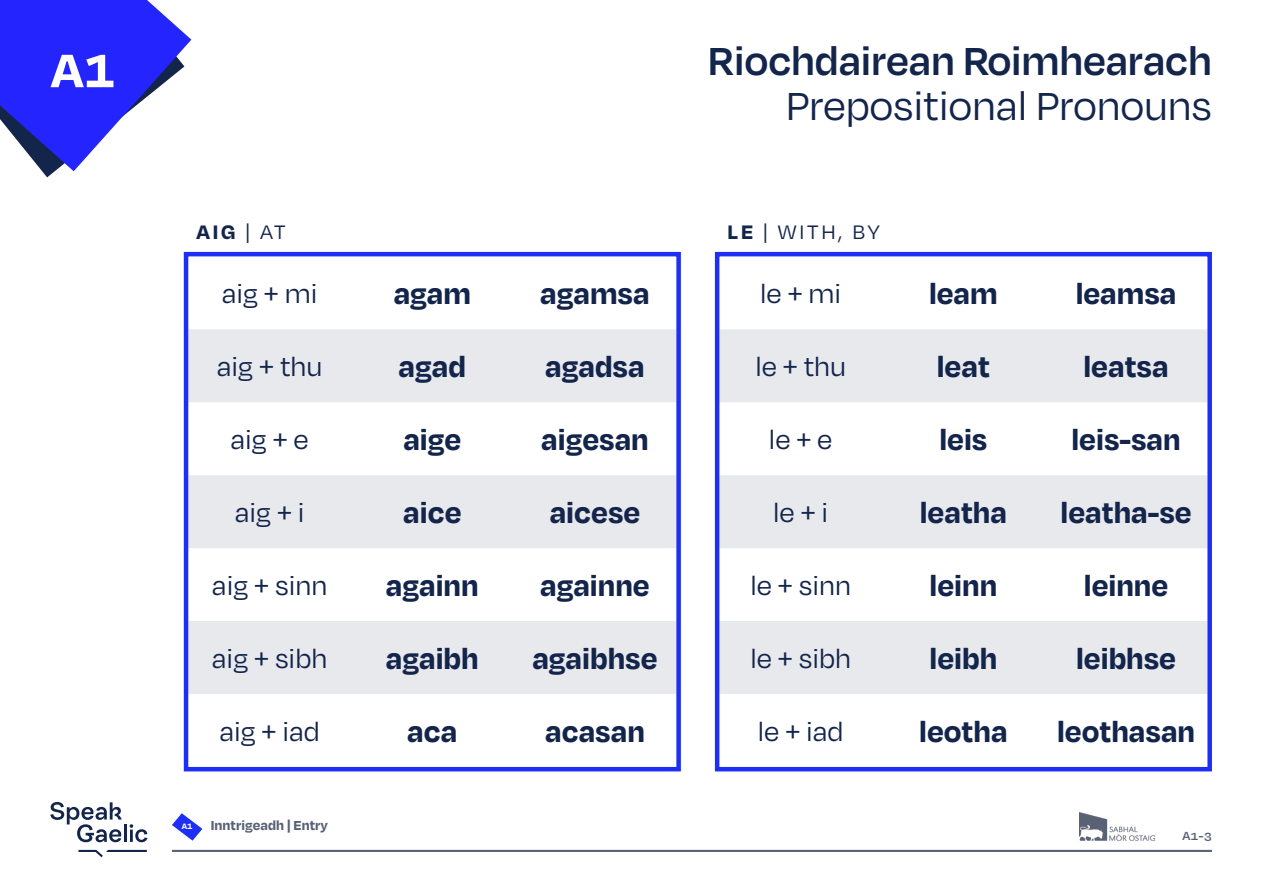
<style>
.page{position:relative;width:1263px;height:893px;background:#fff}
.page>*{position:absolute;margin:0;border:0;box-sizing:border-box;transform-origin:0 0}
.t1{font:700 54px "Degular";color:#fff}
.t2{font:600 45px "Degular";letter-spacing:-.005em;color:#14254c}
.t3{font:45px "Degular";letter-spacing:-.005em;color:#14254c}
.t4{font:700 33px "Degular";color:#14254c}
.t5{font:30px "Degular";color:#14254c}
.t6{font:22.5px "Degular";letter-spacing:.125em;color:#14254c}
.t7{font:700 22.5px "Degular";color:#14254c}
.t8{font:700 15px "Degular";letter-spacing:.005em;color:#596175}
.t9{font:600 13.5px "Degular";color:#596175}
.s1{font-weight:400}
.s2{font-weight:700}
.s3{font-size:9px;color:#fff}
</style>
<div class="page">
<hr style="left:124px;top:825px;width:3px;height:17px;background:#14254c">
<svg style="left:130px;top:824px;width:18px;height:18px"></svg>
<svg style="left:50px;top:802px;width:72px;height:40px"></svg>
<svg style="left:78px;top:850px;width:69px;height:7px"></svg>
<svg style="left:172px;top:813px;width:30px;height:28px"></svg>
<img style="left:1079px;top:812px;width:75px;height:29px">
<hr style="left:172px;top:850px;width:1040px;height:2px;background:#596175">
<svg style="left:0;top:0;width:191px;height:177px"></svg>
<svg style="left:720px;top:329px;width:487px;height:365px;fill:#e8e9ed"></svg>
<div style="left:715px;top:252px;width:497px;height:519px;border:4px solid #1e2ff5"></div>
<svg style="left:189px;top:329px;width:487px;height:365px;fill:#e8e9ed"></svg>
<div style="left:184px;top:252px;width:497px;height:519px;border:4px solid #1e2ff5"></div>
<h1 class="t1" style="left:51px;top:36px;width:67px">A1</h1>
<h2 class="t2" style="left:708px;top:33px;width:505px">Riochdairean Roimhearach</h2>
<h2 class="t3" style="left:786px;top:79px;width:428px">Prepositional Pronouns</h2>
<p class="t7" style="left:197px;top:217px;width:91px">AIG <span class="s1">| AT</span></p>
<p class="t6" style="left:728px;top:218px;width:154px"><span class="s2">LE</span> | WITH, BY</p>
<p class="t5" style="left:222px;top:276px;width:97px">aig + mi</p>
<p class="t4" style="left:394px;top:273px;width:79px">agam</p>
<p class="t4" style="left:540px;top:273px;width:111px">agamsa</p>
<p class="t5" style="left:760px;top:276px;width:83px">le + mi</p>
<p class="t4" style="left:929px;top:273px;width:70px">leam</p>
<p class="t4" style="left:1076px;top:273px;width:102px">leamsa</p>
<p class="t5" style="left:217px;top:349px;width:107px">aig + thu</p>
<p class="t4" style="left:399px;top:346px;width:69px">agad</p>
<p class="t4" style="left:545px;top:346px;width:101px">agadsa</p>
<p class="t5" style="left:755px;top:349px;width:92px">le + thu</p>
<p class="t4" style="left:937px;top:346px;width:55px">leat</p>
<p class="t4" style="left:1083px;top:346px;width:87px">leatsa</p>
<p class="t5" style="left:230px;top:421px;width:80px">aig + e</p>
<p class="t4" style="left:403px;top:418px;width:59px">aige</p>
<p class="t4" style="left:541px;top:418px;width:109px">aigesan</p>
<p class="t5" style="left:769px;top:421px;width:65px">le + e</p>
<p class="t4" style="left:939px;top:418px;width:50px">leis</p>
<p class="t4" style="left:1071px;top:418px;width:111px">leis-san</p>
<p class="t5" style="left:235px;top:494px;width:71px">aig + i</p>
<p class="t4" style="left:403px;top:491px;width:60px">aice</p>
<p class="t4" style="left:550px;top:491px;width:92px">aicese</p>
<p class="t5" style="left:773px;top:494px;width:57px">le + i</p>
<p class="t4" style="left:920px;top:491px;width:89px">leatha</p>
<p class="t4" style="left:1060px;top:491px;width:133px">leatha-se</p>
<p class="t5" style="left:212px;top:567px;width:117px">aig + sinn</p>
<p class="t4" style="left:386px;top:564px;width:94px">againn</p>
<p class="t4" style="left:540px;top:564px;width:111px">againne</p>
<p class="t5" style="left:750px;top:567px;width:102px">le + sinn</p>
<p class="t4" style="left:930px;top:564px;width:69px">leinn</p>
<p class="t4" style="left:1084px;top:564px;width:86px">leinne</p>
<p class="t5" style="left:212px;top:640px;width:117px">aig + sibh</p>
<p class="t4" style="left:386px;top:637px;width:94px">agaibh</p>
<p class="t4" style="left:532px;top:637px;width:127px">agaibhse</p>
<p class="t5" style="left:750px;top:640px;width:102px">le + sibh</p>
<p class="t4" style="left:929px;top:637px;width:69px">leibh</p>
<p class="t4" style="left:1076px;top:637px;width:101px">leibhse</p>
<p class="t5" style="left:219px;top:713px;width:102px">aig + iad</p>
<p class="t4" style="left:407px;top:710px;width:52px">aca</p>
<p class="t4" style="left:545px;top:710px;width:101px">acasan</p>
<p class="t5" style="left:758px;top:713px;width:87px">le + iad</p>
<p class="t4" style="left:919px;top:710px;width:90px">leotha</p>
<p class="t4" style="left:1057px;top:710px;width:140px">leothasan</p>
<p class="t8" style="left:182px;top:816px;width:148px"><span class="s3">A1</span> Inntrigeadh | Entry</p>
<p class="t9" style="left:1182px;top:828px;width:31px">A1-3</p>
</div>
